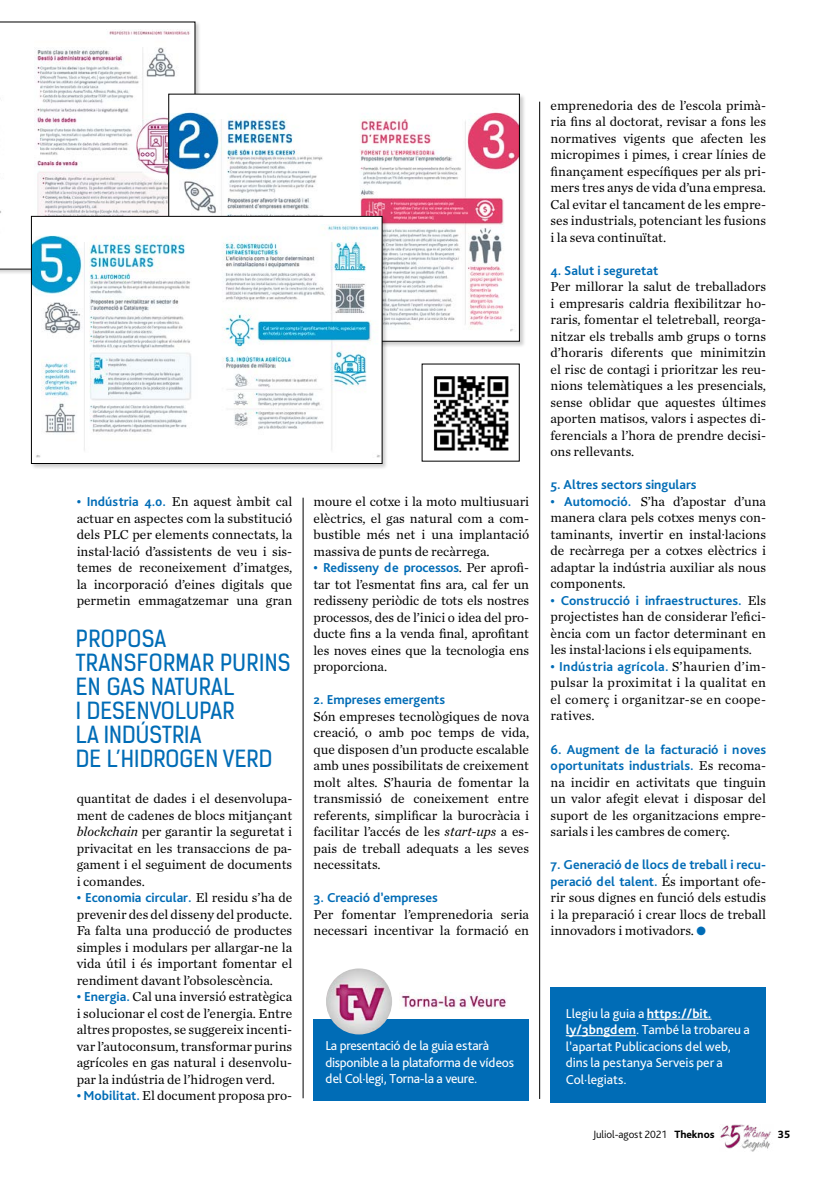
<style>
.page{position:relative;width:830px;height:1191px;background:#fff}
.page>*{position:absolute;margin:0;border:0;box-sizing:border-box;transform-origin:0 0}
.t1{font:22.5px/24px "Kelson Sans";letter-spacing:.005em;color:#006cb6}
.t2{font:13.5px/16.5px "Chronicle Text G1";color:#000;text-align:justify}
.t3{font:700 13.5px/16.5px "Bliss Pro";color:#006cb6}
.t4{font:13.5px/16.5px "Bliss Pro";color:#fff}
.t5{font:13.5px/16.5px "Bliss Pro";letter-spacing:-.02em;color:#fff}
.t6{font:700 13.5px "Bliss Pro";letter-spacing:.02em;color:#006cb6}
.t7{font:300 11.1px "Bliss Pro";letter-spacing:-.01em;color:#000}
.t8{font:800 11.1px "Bliss Pro";color:#000}
.s1{font-family:"Bliss Pro";font-weight:700;color:#006cb6}
.s2{font-style:italic}
.s3{font-family:"Chronicle Text G1";font-weight:400;color:#000}
.s4{color:#006cb6}
.s5{font-weight:700}
.s6{font-weight:800}
</style>
<div class="page">
<hr style="left:303px;top:497px;width:1px;height:601px;background:#000">
<hr style="left:539px;top:102px;width:1px;height:997px;background:#000">
<div style="left:550px;top:986px;width:215px;height:116px;background:#006cb6"></div>
<hr style="left:646px;top:1018px;width:65px;height:1px;background:#fff">
<hr style="left:565px;top:1035px;width:70px;height:1px;background:#fff">
<img style="left:720px;top:1124px;width:51px;height:28px">
<svg style="left:0;top:22px;width:195px;height:247px"></svg>
<div style="left:168px;top:93px;width:357px;height:254px;background:#000;opacity:.2"></div>
<div style="left:169px;top:94px;width:350px;height:247px;background:#fff"></div>
<img style="left:170px;top:112px;width:347px;height:219px">
<div style="left:31px;top:215px;width:357px;height:255px;background:#000;opacity:.2"></div>
<div style="left:31px;top:216px;width:351px;height:247px;background:#fff"></div>
<img style="left:33px;top:225px;width:347px;height:232px">
<div style="left:31px;top:216px;width:351px;height:247px;border:1px solid #000"></div>
<img style="left:433px;top:376px;width:76px;height:75px">
<div style="left:313px;top:1019px;width:216px;height:81px;background:#006cb6"></div>
<img style="left:400px;top:992px;width:106px;height:17px">
<img style="left:326px;top:968px;width:66px;height:66px;border-radius:33px">
<p class="t2" style="left:77px;top:492px;width:217px"><span class="s1">• Indústria 4.0.</span> En aquest àmbit cal actuar en aspectes com la substitució dels PLC per elements connectats, la instal·lació d’assistents de veu i sis&shy;temes de reconeixement d’imatges, la incorporació d’eines digitals que permetin emmagatzemar una gran</p>
<h1 class="t1" style="left:76px;top:627px;width:216px">PROPOSA<br>TRANSFORMAR PURINS<br>EN GAS NATURAL<br>I DESENVOLUPAR<br>LA INDÚSTRIA<br>DE L’HIDROGEN VERD</h1>
<p class="t2" style="left:77px;top:789px;width:217px">quantitat de dades i el desenvolupa&shy;ment de cadenes de blocs mitjançant <span class="s2">blockchain</span> per garantir la seguretat i privacitat en les transaccions de pa&shy;gament i el seguiment de documents i comandes.</p>
<p class="t3" style="left:77px;top:889px;width:217px">• Economia circular. <span class="s3">El residu s’ha de</span></p>
<p class="t2" style="left:77px;top:905px;width:217px">prevenir des del disseny del producte.<br>Fa falta una producció de productes simples i modulars per allargar-ne la vida útil i és important fomentar el rendiment davant l’obsolescència.</p>
<p class="t2" style="left:77px;top:987px;width:217px"><span class="s1">• Energia.</span> Cal una inversió estratègica i solucionar el cost de l’energia. Entre altres propostes, se suggereix incenti&shy;var l’autoconsum, transformar purins agrícoles en gas natural i desenvolu&shy;par la indústria de l’hidrogen verd.</p>
<p class="t2" style="left:77px;top:1086px;width:217px"><span class="s1">• Mobilitat.</span> El document proposa pro-</p>
<p class="t2" style="left:313px;top:492px;width:217px">moure el cotxe i la moto multiusuari elèctrics, el gas natural com a com&shy;bustible més net i una implantació massiva de punts de recàrrega.</p>
<p class="t3" style="left:313px;top:559px;width:217px">• Redisseny de processos<span class="s3">. Per aprofi-</span></p>
<p class="t2" style="left:313px;top:575px;width:217px">tar tot l’esmentat fins ara, cal fer un redisseny periòdic de tots els nostres processos, des de l’inici o idea del pro&shy;ducte fins a la venda final, aprofitant les noves eines que la tecnologia ens proporciona.</p>
<p class="t3" style="left:313px;top:691px;width:133px">2. Empreses emergents</p>
<p class="t2" style="left:313px;top:707px;width:217px">Són empreses tecnològiques de nova creació, o amb poc temps de vida, que disposen d’un producte escalable amb unes possibilitats de creixement molt altes. S’hauria de fomentar la transmissió de coneixement entre referents, simplificar la burocràcia i facilitar l’accés de les <span class="s2">start-ups</span> a es&shy;pais de treball adequats a les seves necessitats.</p>
<p class="t3" style="left:313px;top:889px;width:126px">3. Creació d’empreses</p>
<p class="t2" style="left:313px;top:905px;width:217px">Per fomentar l’emprenedoria seria necessari incentivar la formació en</p>
<p class="t5" style="left:325px;top:1037px;width:190px">La presentació de la guia estarà disponible a la plataforma de vídeos del Col·legi, Torna-la a veure.</p>
<p class="t2" style="left:550px;top:96px;width:217px">emprenedoria des de l’escola primà&shy;ria fins al doctorat, revisar a fons les normatives vigents que afecten les micropimes i pimes, i crear línies de finançament específiques per als pri&shy;mers tres anys de vida d’una empresa.<br>Cal evitar el tancament de les empre&shy;ses industrials, potenciant les fusions i la seva continuïtat.</p>
<p class="t3" style="left:550px;top:262px;width:109px">4. Salut i seguretat</p>
<p class="t2" style="left:550px;top:278px;width:217px">Per millorar la salut de treballadors i empresaris caldria flexibilitzar ho&shy;raris, fomentar el teletreball, reorga&shy;nitzar els treballs amb grups o torns d’horaris diferents que minimitzin el risc de contagi i prioritzar les reu&shy;nions telemàtiques a les presencials, sense oblidar que aquestes últimes aporten matisos, valors i aspectes di&shy;ferencials a l’hora de prendre decisi&shy;ons rellevants.</p>
<p class="t3" style="left:550px;top:476px;width:147px">5. Altres sectors singulars</p>
<p class="t2" style="left:550px;top:492px;width:217px"><span class="s1">• Automoció.</span> S’ha d’apostar d’una manera clara pels cotxes menys con&shy;taminants, invertir en instal·lacions de recàrrega per a cotxes elèctrics i adaptar la indústria auxiliar als nous components.</p>
<p class="t3" style="left:550px;top:592px;width:217px">• Construcció i infraestructures. <span class="s3">Els</span></p>
<p class="t2" style="left:550px;top:608px;width:217px">projectistes han de considerar l’efici&shy;ència com un factor determinant en les instal·lacions i els equipaments.</p>
<p class="t6" style="left:550px;top:658px;width:217px">• Indústria agrícola. <span class="s3">S’haurien d’im-</span></p>
<p class="t2" style="left:550px;top:674px;width:217px">pulsar la proximitat i la qualitat en el comerç i organitzar-se en coope&shy;ratives.</p>
<p class="t3" style="left:550px;top:740px;width:217px">6. Augment de la facturació i noves oportunitats industrials. <span class="s3">Es recoma-</span></p>
<p class="t2" style="left:550px;top:773px;width:217px">na incidir en activitats que tinguin un valor afegit elevat i disposar del suport de les organitzacions empre&shy;sarials i les cambres de comerç.</p>
<p class="t3" style="left:550px;top:856px;width:217px">7. Generació de llocs de treball i recu&shy;peració del talent. <span class="s3">És important ofe-</span></p>
<p class="t2" style="left:550px;top:888px;width:217px">rir sous dignes en funció dels estudis i la preparació i crear llocs de treball innovadors i motivadors. <span class="s4">●</span></p>
<p class="t4" style="left:565px;top:1004px;width:185px">Llegiu la guia a <span class="s5">https://bit. ly/3bngdem</span>. També la trobareu a l’apartat Publicacions del web, dins la pestanya Serveis per a<br>Col·legiats.</p>
<p class="t7" style="left:592px;top:1127px;width:123px">Juliol-agost 2021 <span class="s6">Theknos</span></p>
<p class="t8" style="left:777px;top:1127px;width:14px">35</p>
</div>
